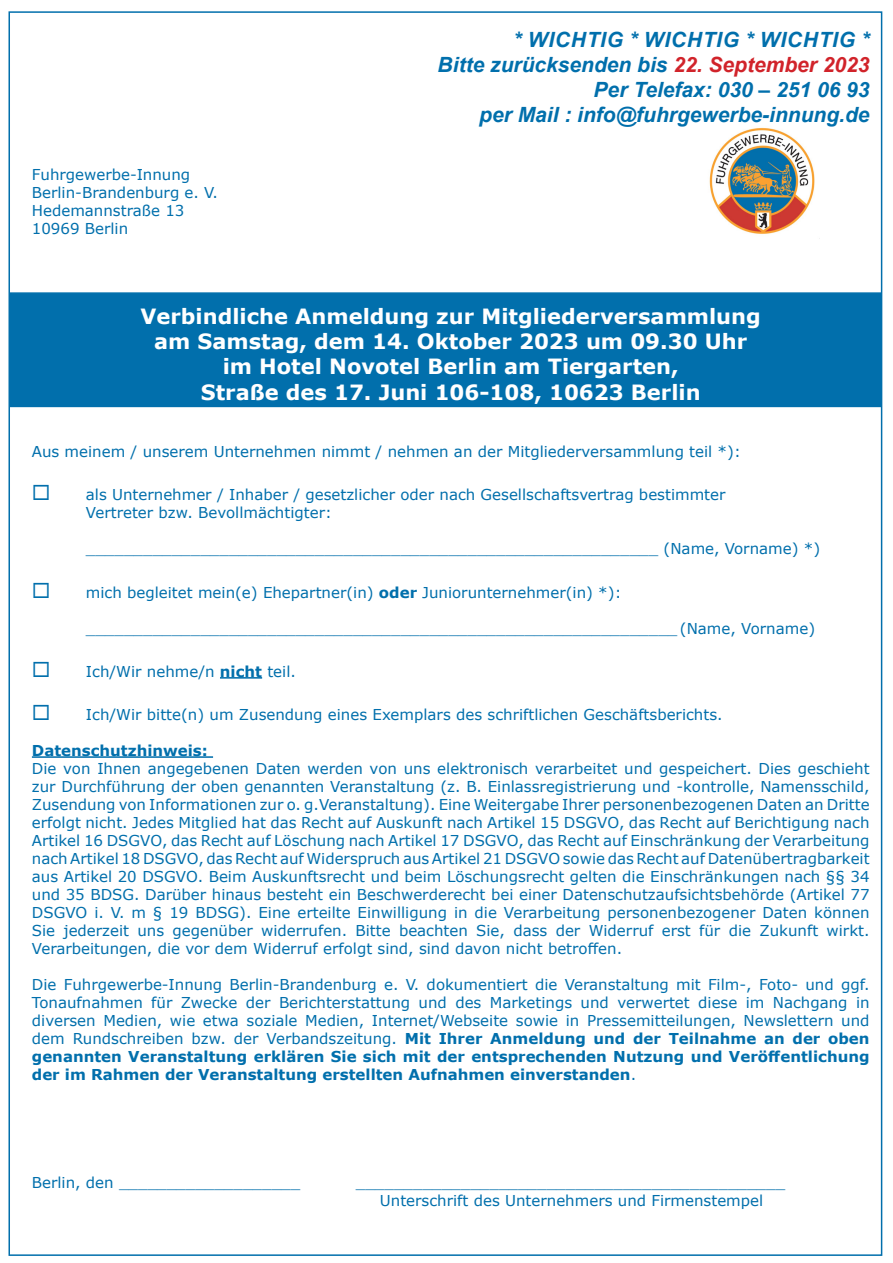
<style>
.page{position:relative;width:893px;height:1263px;background:#fff}
.page>*{position:absolute;margin:0;border:0;box-sizing:border-box;transform-origin:0 0}
.t1{font:700 21px/25.2px "Verdana";color:#fff;text-align:center}
.t2{font:italic 700 21px/25.2px "Arial";color:#016fac;text-align:right}
.t3{font:15px/18px "Verdana";color:#016fac}
.t4{font:700 15px "Verdana";color:#016fac}
.s1{color:#d1232a}
.s2{font-weight:700}
</style>
<div class="page">
<img style="left:709px;top:128px;width:111px;height:111px">
<div style="left:10px;top:292px;width:872px;height:115px;background:#016fac;border:2px solid #016fac"></div>
<hr style="left:220px;top:677px;width:42px;height:2px;background:#016fac">
<hr style="left:32px;top:756px;width:181px;height:2px;background:#016fac">
<p class="t3" style="left:32px;top:165px;width:187px">Fuhrgewerbe-Innung<br>Berlin-Brandenburg e. V.<br>Hedemannstraße 13<br>10969 Berlin</p>
<h1 class="t2" style="left:437px;top:27px;width:434px">* WICHTIG * WICHTIG * WICHTIG *<br>Bitte zurücksenden bis <span class="s1">22. September 2023<br></span>Per Telefax: 030 – 251 06 93<br>per Mail : info@fuhrgewerbe-innung.de</h1>
<h1 class="t1" style="left:141px;top:303px;width:622px">Verbindliche Anmeldung zur Mitgliederversammlung am Samstag, dem 14. Oktober 2023 um 09.30 Uhr im Hotel Novotel Berlin am Tiergarten,<br>Straße des 17. Juni 106-108, 10623 Berlin</h1>
<p class="t3" style="left:32px;top:443px;width:710px">Aus meinem / unserem Unternehmen nimmt / nehmen an der Mitgliederversammlung teil *):</p>
<p class="t3" style="left:86px;top:486px;width:641px;text-indent:-54px">◻ als Unternehmer / Inhaber / gesetzlicher oder nach Gesellschaftsvertrag bestimmter<br>Vertreter bzw. Bevollmächtigter:</p>
<p class="t3" style="left:86px;top:540px;width:736px">____________________________________________________________ (Name, Vorname) *)</p>
<p class="t3" style="left:32px;top:583px;width:591px">◻ mich begleitet mein(e) Ehepartner(in) <span class="s2">oder</span> Juniorunternehmer(in) *):</p>
<p class="t3" style="left:86px;top:619px;width:731px">______________________________________________________________ (Name, Vorname)</p>
<p class="t3" style="left:32px;top:662px;width:266px">◻ Ich/Wir nehme/n <span class="s2">nicht</span> teil.</p>
<p class="t3" style="left:32px;top:705px;width:692px">◻ Ich/Wir bitte(n) um Zusendung eines Exemplars des schriftlichen Geschäftsberichts.</p>
<p class="t4" style="left:32px;top:740px;width:178px">Datenschutzhinweis:</p>
<p class="t3" style="left:32px;top:759px;width:839px;text-align:justify">Die von Ihnen angegebenen Daten werden von uns elektronisch verarbeitet und gespeichert. Dies geschieht zur Durchführung der oben genannten Veranstaltung (z. B. Einlassregistrierung und -kontrolle, Namensschild, Zusendung von Informationen zur o. g.Veranstaltung). Eine Weitergabe Ihrer personenbezogenen Daten an Dritte erfolgt nicht. Jedes Mitglied hat das Recht auf Auskunft nach Artikel 15 DSGVO, das Recht auf Berichtigung nach Artikel 16 DSGVO, das Recht auf Löschung nach Artikel 17 DSGVO, das Recht auf Einschränkung der Verarbeitung nach Artikel 18 DSGVO, das Recht auf Widerspruch aus Artikel 21 DSGVO sowie das Recht auf Datenübertragbarkeit aus Artikel 20 DSGVO. Beim Auskunftsrecht und beim Löschungsrecht gelten die Einschränkungen nach §§ 34 und 35 BDSG. Darüber hinaus besteht ein Beschwerderecht bei einer Datenschutzaufsichtsbehörde (Artikel 77<br>DSGVO i. V. m § 19 BDSG). Eine erteilte Einwilligung in die Verarbeitung personenbezogener Daten können Sie jederzeit uns gegenüber widerrufen. Bitte beachten Sie, dass der Widerruf erst für die Zukunft wirkt.<br>Verarbeitungen, die vor dem Widerruf erfolgt sind, sind davon nicht betroffen.</p>
<p class="t3" style="left:32px;top:975px;width:839px;text-align:justify">Die Fuhrgewerbe-Innung Berlin-Brandenburg e. V. dokumentiert die Veranstaltung mit Film-, Foto- und ggf.<br>Tonaufnahmen für Zwecke der Berichterstattung und des Marketings und verwertet diese im Nachgang in diversen Medien, wie etwa soziale Medien, Internet/Webseite sowie in Pressemitteilungen, Newslettern und dem Rundschreiben bzw. der Verbandszeitung. <span class="s2">Mit Ihrer Anmeldung und der Teilnahme an der oben genannten Veranstaltung erklären Sie sich mit der entsprechenden Nutzung und Veröffentlichung der im Rahmen der Veranstaltung erstellten Aufnahmen einverstanden</span>.</p>
<p class="t3" style="left:32px;top:1173px;width:270px">Berlin, den ___________________</p>
<p class="t3" style="left:356px;top:1173px;width:431px;text-align:center">_____________________________________________<br>Unterschrift des Unternehmers und Firmenstempel</p>
</div>
